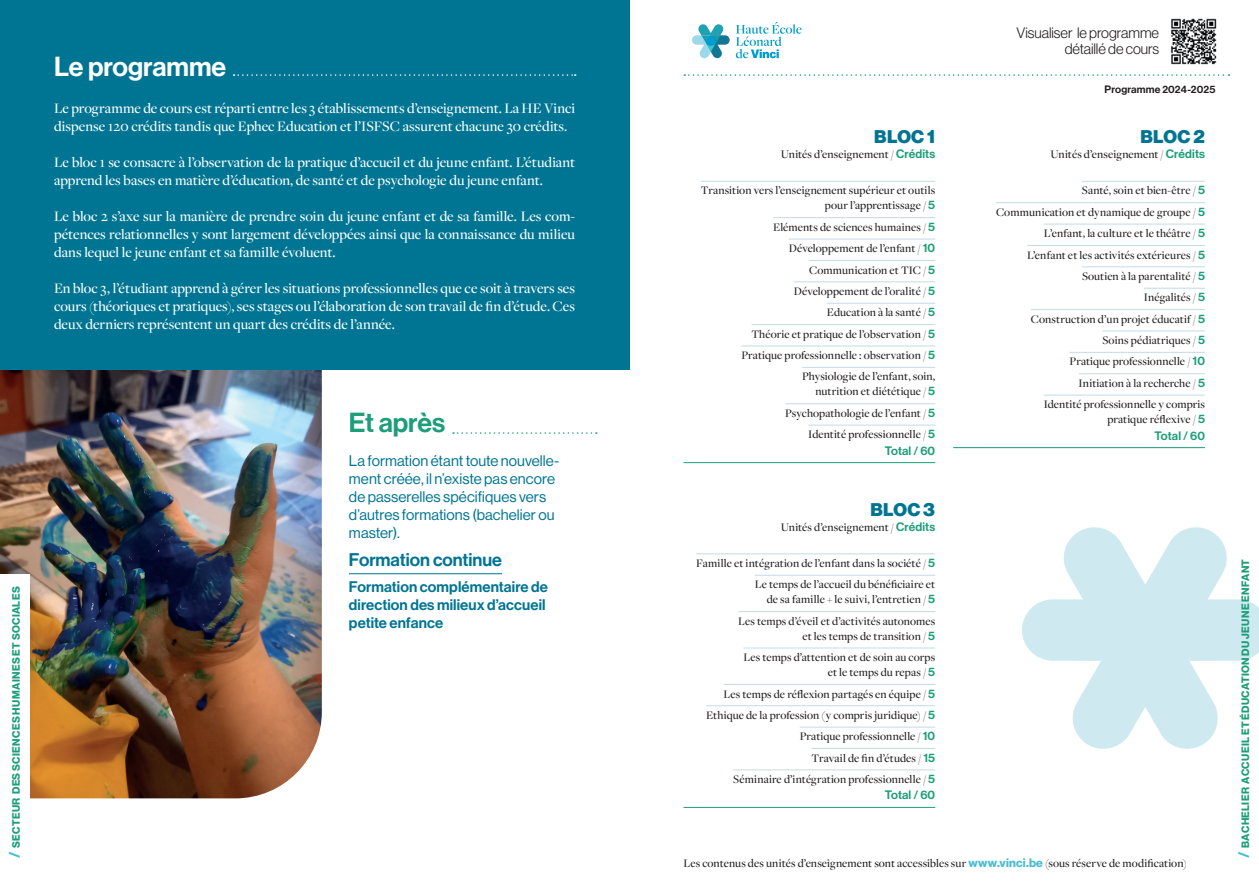
<style>
.page{position:relative;width:1259px;height:893px;background:#fff}
.page>*{position:absolute;margin:0;border:0;box-sizing:border-box;transform-origin:0 0}
.t1{font:27px "N Haas Grotesk DS Pro 65 Md";color:#fff}
.t2{font:27px "N Haas Grotesk DS Pro 65 Md";color:#1b9e79}
.t3{font:18px "N Haas Grotesk DS Pro 65 Md";color:#007593}
.t4{font:18px "N Haas Grotesk DS Pro 95 Blk";letter-spacing:.015em;color:#007593}
.t5{font:500 15px/18px "Freight Disp Pro";color:#fff}
.t6{font:15px/18px "N Haas Grotesk DS Pro 55 Rg";letter-spacing:.005em;color:#007593}
.t7{font:15px/18px "N Haas Grotesk DS Pro 65 Md";letter-spacing:.005em;color:#007593}
.t8{font:14.85px/15.9px "N Haas Grotesk DS Pro 45 Lt";letter-spacing:-.005em;color:#231f20;text-align:right}
.t9{font:500 12px/21.5px "Freight Disp Pro";letter-spacing:.005em;color:#231f20;text-align:right}
.t10{font:12px "N Haas Grotesk DS Pro 65 Md";letter-spacing:.01em;color:#1b9e79}
.t11{font:10.5px "N Haas Grotesk DS Pro 75 Bd";letter-spacing:.035em;color:#1b9e79}
.t12{font:10.5px "N Haas Grotesk DS Pro 65 Md";letter-spacing:.01em;color:#231f20}
.s1{font-size:15px;color:#46bdd3}
.s2{font-family:"N Haas Grotesk DS Pro 65 Md";font-weight:400;color:#1b9e79}
.s3{font-family:"N Haas Grotesk DS Pro 75 Bd";font-weight:400;color:#46bdd3}
</style>
<div class="page">
<svg style="left:736px;top:22px;width:65px;height:36px"></svg>
<svg style="left:692px;top:24px;width:37px;height:34px"></svg>
<img style="left:0;top:370px;width:322px;height:428px">
<div style="left:0;top:0;width:629px;height:370px;background:#007593"></div>
<svg style="left:234px;top:74px;width:342px;height:2px"></svg>
<svg style="left:453px;top:432px;width:144px;height:2px"></svg>
<div style="left:0;top:574px;width:30px;height:284px;background:#fff"></div>
<hr style="left:349px;top:573px;width:153px;height:1px;background:#007593">
<svg style="left:1022px;top:527px;width:237px;height:222px"></svg>
<hr style="left:700px;top:181px;width:235px;height:1px;background:#c4dae8">
<hr style="left:773px;top:217px;width:162px;height:1px;background:#c4dae8">
<hr style="left:789px;top:239px;width:146px;height:1px;background:#c4dae8">
<hr style="left:809px;top:260px;width:126px;height:1px;background:#c4dae8">
<hr style="left:794px;top:281px;width:141px;height:1px;background:#c4dae8">
<hr style="left:827px;top:303px;width:108px;height:1px;background:#c4dae8">
<hr style="left:751px;top:324px;width:184px;height:1px;background:#c4dae8">
<hr style="left:741px;top:346px;width:194px;height:1px;background:#c4dae8">
<hr style="left:802px;top:367px;width:133px;height:1px;background:#c4dae8">
<hr style="left:785px;top:403px;width:150px;height:1px;background:#c4dae8">
<hr style="left:808px;top:425px;width:127px;height:1px;background:#c4dae8">
<hr style="left:683px;top:462px;width:252px;height:1px;background:#1b9e79">
<hr style="left:1082px;top:181px;width:123px;height:1px;background:#c4dae8">
<hr style="left:996px;top:202px;width:209px;height:1px;background:#c4dae8">
<hr style="left:1044px;top:224px;width:161px;height:1px;background:#c4dae8">
<hr style="left:1027px;top:245px;width:178px;height:1px;background:#c4dae8">
<hr style="left:1082px;top:266px;width:123px;height:1px;background:#c4dae8">
<hr style="left:1144px;top:288px;width:61px;height:1px;background:#c4dae8">
<hr style="left:1030px;top:309px;width:175px;height:1px;background:#c4dae8">
<hr style="left:1102px;top:331px;width:103px;height:1px;background:#c4dae8">
<hr style="left:1069px;top:352px;width:136px;height:1px;background:#c4dae8">
<hr style="left:1078px;top:373px;width:127px;height:1px;background:#c4dae8">
<hr style="left:1043px;top:395px;width:162px;height:1px;background:#c4dae8">
<hr style="left:953px;top:447px;width:252px;height:1px;background:#1b9e79">
<hr style="left:696px;top:553px;width:239px;height:1px;background:#c4dae8">
<hr style="left:755px;top:575px;width:180px;height:1px;background:#c4dae8">
<hr style="left:738px;top:611px;width:197px;height:1px;background:#c4dae8">
<hr style="left:743px;top:648px;width:192px;height:1px;background:#c4dae8">
<hr style="left:723px;top:684px;width:212px;height:1px;background:#c4dae8">
<hr style="left:706px;top:705px;width:229px;height:1px;background:#c4dae8">
<hr style="left:799px;top:727px;width:136px;height:1px;background:#c4dae8">
<hr style="left:811px;top:748px;width:124px;height:1px;background:#c4dae8">
<hr style="left:733px;top:769px;width:202px;height:1px;background:#c4dae8">
<hr style="left:683px;top:807px;width:252px;height:1px;background:#1b9e79">
<img style="left:1171px;top:18px;width:46px;height:47px">
<svg style="left:684px;top:74px;width:545px;height:2px"></svg>
<p class="t11" style="left:10px;top:858px;width:273px;rotate:-90deg"><span class="s1">/</span> SECTEUR DES SCIENCES HUMAINES ET SOCIALES</p>
<h1 class="t1" style="left:54px;top:51px;width:174px">Le programme</h1>
<p class="t5" style="left:54px;top:99px;width:522px">Le programme de cours est réparti entre les 3 établissements d’enseignement. La HE Vinci dispense 120 crédits tandis que Ephec Education et l’ISFSC assurent chacune 30 crédits.</p>
<p class="t5" style="left:54px;top:153px;width:522px">Le bloc 1 se consacre à l’observation de la pratique d’accueil et du jeune enfant. L’étudiant apprend les bases en matière d’éducation, de santé et de psychologie du jeune enfant.</p>
<p class="t5" style="left:54px;top:207px;width:522px;text-align:justify">Le bloc 2 s’axe sur la manière de prendre soin du jeune enfant et de sa famille. Les com&shy;pétences relationnelles y sont largement développées ainsi que la connaissance du milieu dans lequel le jeune enfant et sa famille évoluent.</p>
<p class="t5" style="left:54px;top:279px;width:522px;text-align:justify">En bloc 3, l’étudiant apprend à gérer les situations professionnelles que ce soit à travers ses cours (théoriques et pratiques), ses stages ou l’élaboration de son travail de fin d’étude. Ces deux derniers représentent un quart des crédits de l’année.</p>
<h1 class="t2" style="left:349px;top:407px;width:98px">Et après</h1>
<p class="t6" style="left:349px;top:452px;width:212px">La formation étant toute nouvelle&shy;ment créée, il n’existe pas encore de passerelles spécifiques vers d’autres formations (bachelier ou master).</p>
<h2 class="t3" style="left:349px;top:549px;width:154px">Formation continue</h2>
<p class="t7" style="left:349px;top:578px;width:201px">Formation complémentaire de direction des milieux d’accueil petite enfance</p>
<p class="t8" style="left:1016px;top:25px;width:144px">Visualiser le programme détaillé de cours</p>
<h2 class="t4" style="left:874px;top:126px;width:62px">BLOC 1</h2>
<p class="t9" style="left:780px;top:143px;width:156px">Unités d’enseignement / <span class="s2">Crédits</span></p>
<p class="t9" style="left:700px;top:183px;width:236px;line-height:15px">Transition vers l’enseignement supérieur et outils pour l’apprentissage / <span class="s2">5</span></p>
<p class="t9" style="left:741px;top:216px;width:195px">Eléments de sciences humaines / <span class="s2">5<br></span>Développement de l’enfant / <span class="s2">10<br></span>Communication et TIC / <span class="s2">5<br></span>Développement de l’oralité / <span class="s2">5<br></span>Education à la santé / <span class="s2">5<br></span>Théorie et pratique de l’observation / <span class="s2">5<br></span>Pratique professionnelle : observation / <span class="s2">5<br></span>Physiologie de l’enfant, soin,</p>
<p class="t9" style="left:785px;top:381px;width:151px">nutrition et diététique / <span class="s2">5<br></span>Psychopathologie de l’enfant / <span class="s2">5<br></span>Identité professionnelle / <span class="s2">5</span></p>
<p class="t10" style="left:884px;top:443px;width:52px">Total / 60</p>
<h2 class="t4" style="left:870px;top:499px;width:66px">BLOC 3</h2>
<p class="t9" style="left:780px;top:516px;width:156px">Unités d’enseignement / <span class="s2">Crédits</span></p>
<p class="t9" style="left:696px;top:552px;width:240px">Famille et intégration de l’enfant dans la société / <span class="s2">5<br></span>Le temps de l’accueil du bénéficiaire et</p>
<p class="t9" style="left:738px;top:588px;width:198px">de sa famille + le suivi, l’entretien / <span class="s2">5<br></span>Les temps d’éveil et d’activités autonomes</p>
<p class="t9" style="left:743px;top:625px;width:193px">et les temps de transition / <span class="s2">5<br></span>Les temps d’attention et de soin au corps</p>
<p class="t9" style="left:706px;top:661px;width:230px">et le temps du repas / <span class="s2">5<br></span>Les temps de réflexion partagés en équipe / <span class="s2">5<br></span>Ethique de la profession (y compris juridique) / <span class="s2">5<br></span>Pratique professionnelle / <span class="s2">10<br></span>Travail de fin d’études / <span class="s2">15<br></span>Séminaire d’intégration professionnelle / <span class="s2">5</span></p>
<p class="t10" style="left:884px;top:788px;width:52px">Total / 60</p>
<p class="t12" style="left:1104px;top:84px;width:112px">Programme 2024-2025</p>
<h2 class="t4" style="left:1140px;top:126px;width:66px">BLOC 2</h2>
<p class="t9" style="left:1050px;top:143px;width:156px">Unités d’enseignement / <span class="s2">Crédits</span></p>
<p class="t9" style="left:996px;top:179px;width:210px">Santé, soin et bien-être / <span class="s2">5<br></span>Communication et dynamique de groupe / <span class="s2">5<br></span>L’enfant, la culture et le théâtre / <span class="s2">5<br></span>L’enfant et les activités extérieures / <span class="s2">5<br></span>Soutien à la parentalité / <span class="s2">5<br></span>Inégalités / <span class="s2">5<br></span>Construction d’un projet éducatif / <span class="s2">5<br></span>Soins pédiatriques / <span class="s2">5<br></span>Pratique professionnelle / <span class="s2">10<br></span>Initiation à la recherche / <span class="s2">5<br></span>Identité professionnelle y compris</p>
<p class="t9" style="left:1107px;top:408px;width:99px">pratique réflexive / <span class="s2">5</span></p>
<p class="t10" style="left:1154px;top:428px;width:52px">Total / 60</p>
<p class="t9" style="left:683px;top:852px;width:505px">Les contenus des unités d’enseignement sont accessibles sur <span class="s3">www.vinci.be</span> (sous réserve de modification)</p>
<p class="t11" style="left:1239px;top:858px;width:300px;rotate:-90deg"><span class="s1">/</span> BACHELIER ACCUEIL ET ÉDUCATION DU JEUNE ENFANT</p>
</div>
